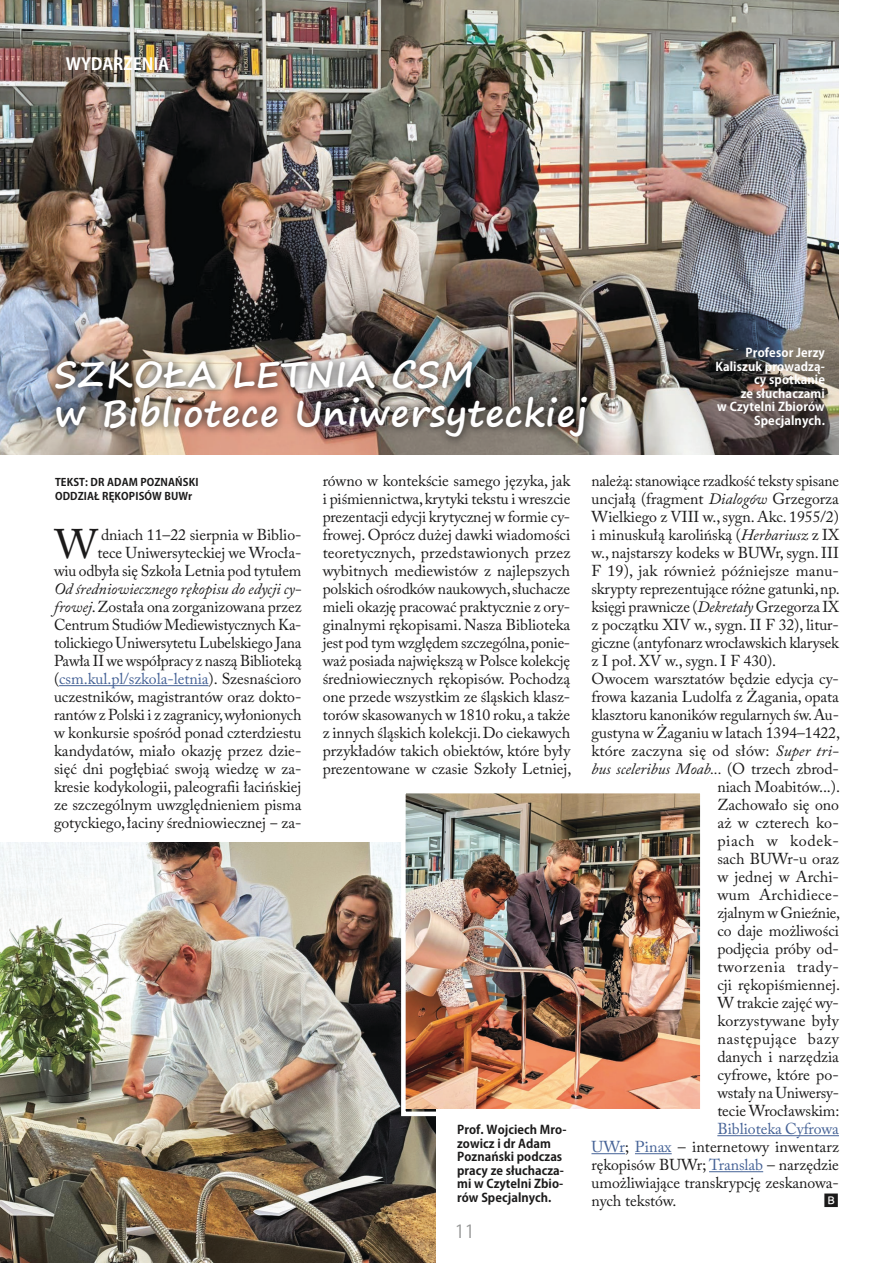
<style>
.page{position:relative;width:893px;height:1263px;background:#fff}
.page>*{position:absolute;margin:0;border:0;box-sizing:border-box;transform-origin:0 0}
.tekst_główny{font:41.1px "Adobe Caslon Pro";color:#1b1a1a}
.t1{font:700 36px/39px "Segoe Print";letter-spacing:.02em;color:#fff}
.t2{font:18px "Koz Go Pr 6 N";color:#979898}
.t3{font:700 16.5px "Koz Go Pr 6 N";letter-spacing:-.005em;color:#fff}
.tekst_główny-2{font:15.75px/18px "Adobe Caslon Pro";letter-spacing:-.005em;color:#1b1a1a;text-align:justify}
.tekst_główny-3{font:italic 15.75px "Adobe Caslon Pro";color:#1b1a1a}
.tekst_główny-4{font:15.75px "Adobe Caslon Pro";letter-spacing:.035em;color:#1b1a1a}
.tekst_główny-5{font:15.75px "Adobe Caslon Pro";letter-spacing:-.005em;color:#456296}
.tekst_główny-6{font:15.75px "Adobe Caslon Pro";letter-spacing:.02em;color:#1b1a1a}
.tekst_główny-7{font:15.75px "Adobe Caslon Pro";letter-spacing:.04em;color:#1b1a1a}
.tekst_główny-8{font:15px "Koz Go Pr 6 N";color:#1b1a1a}
.t4{font:700 12px/13.5px "Koz Go Pr 6 N";letter-spacing:.005em;color:#1b1a1a}
.t5{font:700 12px/13.5px "Koz Go Pr 6 N";letter-spacing:.01em;color:#fff;text-align:right}
.t6{font:700 10.5px "Koz Go Pr 6 N";letter-spacing:.01em;color:#1b1a1a}
.s1{font-style:italic}
.s2{font-style:normal}
.s3{color:#456296}
</style>
<div class="page">
<hr style="left:717px;top:1135px;width:122px;height:1px;background:#456296">
<hr style="left:591px;top:1153px;width:34px;height:1px;background:#456296">
<hr style="left:635px;top:1153px;width:37px;height:1px;background:#456296">
<hr style="left:709px;top:1171px;width:54px;height:1px;background:#456296">
<img style="left:0;top:0;width:839px;height:454px">
<img style="left:0;top:842px;width:436px;height:421px">
<img style="left:407px;top:795px;width:292px;height:313px">
<div style="left:401px;top:789px;width:304px;height:327px;border:5px solid #fff"></div>
<hr style="left:59px;top:685px;width:150px;height:1px;background:#456296">
<img style="left:47px;top:351px;width:549px;height:95px">
<p class="t3" style="left:66px;top:54px;width:105px">WYDARZENIA</p>
<p class="t5" style="left:746px;top:346px;width:81px">Profesor Jerzy</p>
<p class="t5" style="left:715px;top:360px;width:111px">Kaliszuk prowadzą&shy;cy spotkanie<br>ze słuchaczami<br>w Czytelni Zbiorów<br>Specjalnych.</p>
<p class="t1" style="left:54px;top:354px;width:535px">SZKOŁA LETNIA CSM<br>w Bibliotece Uniwersyteckiej</p>
<p class="t6" style="left:55px;top:477px;width:145px">TEKST: DR ADAM POZNAŃSKI</p>
<p class="t6" style="left:55px;top:490px;width:139px">ODDZIAŁ RĘKOPISÓW BUWr</p>
<p class="tekst_główny-2" style="left:323px;top:472px;width:250px">równo w kontekście samego języka, jak i piśmiennictwa, krytyki tekstu i wreszcie prezentacji edycji krytycznej w formie cy&shy;frowej. Oprócz dużej dawki wiadomości teoretycznych, przedstawionych przez wybitnych mediewistów z najlepszych polskich ośrodków naukowych, słuchacze mieli okazję pracować praktycznie z ory&shy;ginalnymi rękopisami. Nasza Biblioteka jest pod tym względem szczególna, ponie&shy;waż posiada największą w Polsce kolekcję średniowiecznych rękopisów. Pochodzą one przede wszystkim ze śląskich klasz&shy;torów skasowanych w 1810 roku, a także z innych śląskich kolekcji. Do ciekawych przykładów takich obiektów, które były prezentowane w czasie Szkoły Letniej,</p>
<p class="tekst_główny-2" style="left:591px;top:472px;width:250px">należą: stanowiące rzadkość teksty spisane uncjałą (fragment <span class="s1">Dialogów</span> Grzegorza Wielkiego z VIII w., sygn. Akc. 1955/2) i minuskułą karolińską (<span class="s1">Herbariusz</span> z IX w., najstarszy kodeks w BUWr, sygn. III F 19), jak również późniejsze manu&shy;skrypty reprezentujące różne gatunki, np. księgi prawnicze (<span class="s1">Dekretały</span> Grzegorza IX z początku XIV w., sygn. II F 32), litur&shy;giczne (antyfonarz wrocławskich klarysek z I poł. XV w., sygn. I F 430).</p>
<p class="tekst_główny-2" style="left:591px;top:670px;width:249px">Owocem warsztatów będzie edycja cy-</p>
<p class="tekst_główny-2" style="left:591px;top:688px;width:249px">frowa kazania Ludolfa z Żagania, opata</p>
<p class="tekst_główny-2" style="left:591px;top:706px;width:249px">klasztoru kanoników regularnych św. Au-</p>
<p class="tekst_główny-2" style="left:591px;top:724px;width:250px">gustyna w Żaganiu w latach 1394–1422,</p>
<p class="tekst_główny-2" style="left:591px;top:742px;width:249px">które zaczyna się od słów: <span class="s1">Super tri-</span></p>
<p class="tekst_główny-3" style="left:591px;top:759px;width:249px">bus sceleribus Moab... <span class="s2">(O trzech zbrod-</span></p>
<p class="tekst_główny-2" style="left:717px;top:778px;width:124px">niach Moabitów...).</p>
<p class="tekst_główny-2" style="left:717px;top:796px;width:123px">Zachowało się ono</p>
<p class="tekst_główny-2" style="left:717px;top:814px;width:123px">aż w czterech ko-</p>
<p class="tekst_główny-7" style="left:717px;top:831px;width:123px">piach w kodek-</p>
<p class="tekst_główny-2" style="left:717px;top:850px;width:123px">sach BUWr-u oraz</p>
<p class="tekst_główny-2" style="left:717px;top:868px;width:123px">w jednej w Archi-</p>
<p class="tekst_główny-6" style="left:717px;top:885px;width:123px">wum Archidiece-</p>
<p class="tekst_główny-2" style="left:717px;top:904px;width:124px">zjalnym w Gnieźnie,</p>
<p class="tekst_główny-2" style="left:717px;top:922px;width:123px">co daje możliwości</p>
<p class="tekst_główny-2" style="left:717px;top:940px;width:123px">podjęcia próby od-</p>
<p class="tekst_główny-4" style="left:717px;top:957px;width:123px">tworzenia trady-</p>
<p class="tekst_główny-2" style="left:717px;top:976px;width:124px">cji rękopiśmiennej.</p>
<p class="tekst_główny-2" style="left:717px;top:994px;width:123px">W trakcie zajęć wy-</p>
<p class="tekst_główny-2" style="left:717px;top:1012px;width:123px">korzystywane były</p>
<p class="tekst_główny-4" style="left:717px;top:1029px;width:123px">następujące bazy</p>
<p class="tekst_główny-2" style="left:717px;top:1048px;width:123px">danych i narzędzia</p>
<p class="tekst_główny-2" style="left:717px;top:1066px;width:123px">cyfrowe, które po-</p>
<p class="tekst_główny-2" style="left:717px;top:1084px;width:123px">wstały na Uniwersy-</p>
<p class="tekst_główny-2" style="left:717px;top:1102px;width:124px">tecie Wrocławskim:</p>
<p class="tekst_główny-5" style="left:717px;top:1119px;width:123px">Biblioteka Cyfrowa</p>
<p class="tekst_główny-2" style="left:591px;top:1138px;width:249px"><span class="s3">UWr</span>; <span class="s3">Pinax</span> – internetowy inwentarz</p>
<p class="tekst_główny-2" style="left:591px;top:1156px;width:249px">rękopisów BUWr; <span class="s3">Translab</span> – narzędzie</p>
<p class="tekst_główny-2" style="left:591px;top:1174px;width:249px">umożliwiające transkrypcję zeskanowa-</p>
<p class="tekst_główny-2" style="left:591px;top:1192px;width:87px">nych tekstów.</p>
<p class="tekst_główny-8" style="left:824px;top:1192px;width:16px">B</p>
<p class="tekst_główny-2" style="left:54px;top:526px;width:249px;text-align:right">dniach 11–22 sierpnia w Biblio-<br>tece Uniwersyteckiej we Wrocła-<br>wiu odbyła się Szkoła Letnia pod tytułem <span class="s1">Od średniowiecznego rękopisu do edycji cy&shy;frowej</span>. Została ona zorganizowana przez Centrum Studiów Mediewistycznych Ka&shy;tolickiego Uniwersytetu Lubelskiego Jana Pawła II we współpracy z naszą Biblioteką (<span class="s3">csm.kul.pl/szkola-letnia</span>). Szesnaścioro uczestników, magistrantów oraz dokto&shy;rantów z Polski i z zagranicy, wyłonionych w konkursie spośród ponad czterdziestu kandydatów, miało okazję przez dzie&shy;sięć dni pogłębiać swoją wiedzę w za&shy;kresie kodykologii, paleografii łacińskiej ze szczególnym uwzględnieniem pisma gotyckiego, łaciny średniowiecznej - za-</p>
<p class="tekst_główny" style="left:55px;top:520px;width:44px">W</p>
<p class="t4" style="left:457px;top:1123px;width:111px">Prof. Wojciech Mro&shy;zowicz i dr Adam<br>Poznański podczas pracy ze słuchacza&shy;mi w Czytelni Zbio&shy;rów Specjalnych.</p>
<p class="t2" style="left:455px;top:1221px;width:21px">11</p>
</div>
